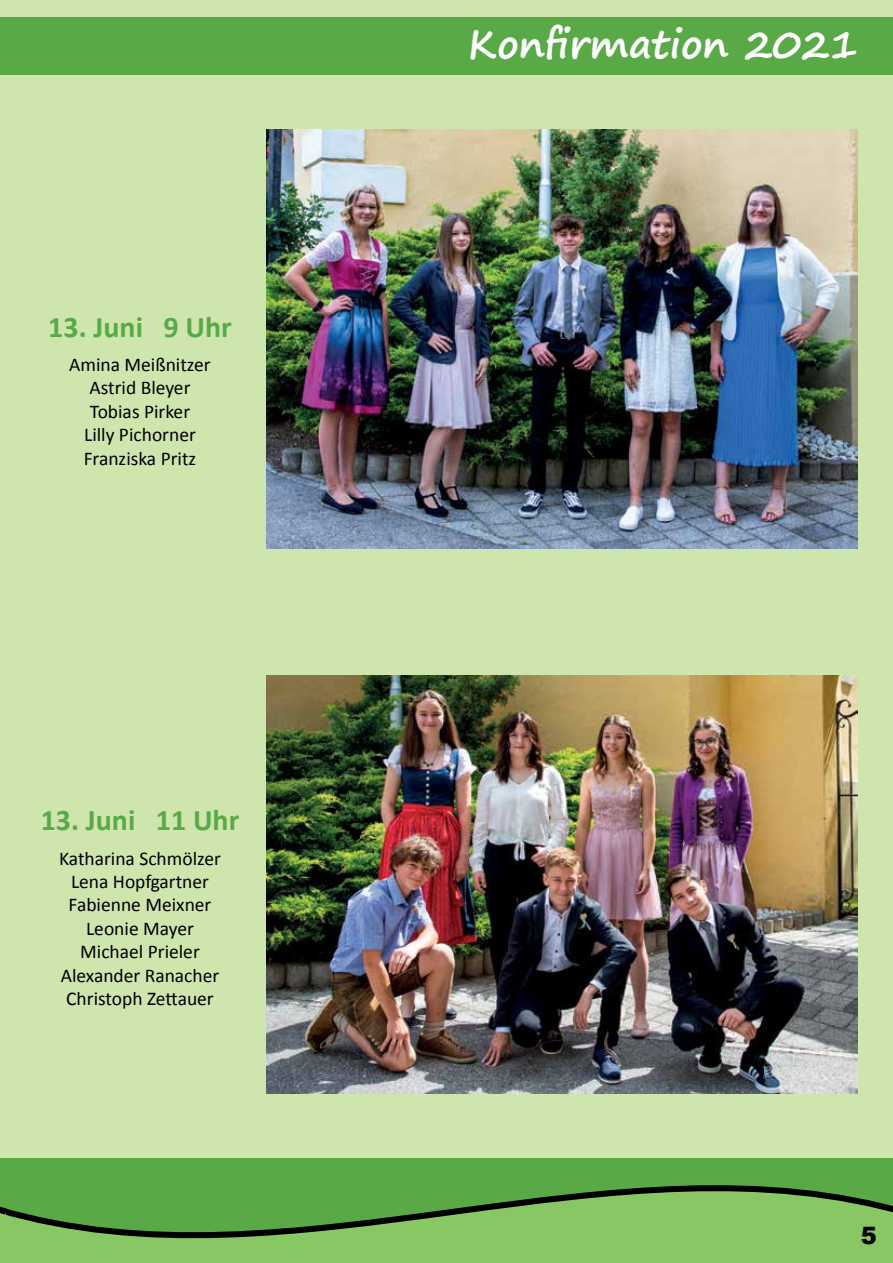
<style>
.page{position:relative;width:893px;height:1263px;background:#fff}
.page>*{position:absolute;margin:0;border:0;box-sizing:border-box;transform-origin:0 0}
.t1{font:700 39px "Segoe Print";color:#fff}
.t2{font:700 30px "Calibri";color:#59aa47}
.t3{font:900 24px "Arial";color:#000}
.t4{font:19.5px/23.4px "Calibri";color:#000;text-align:center}
</style>
<div class="page">
<div style="left:0;top:0;width:893px;height:1124px;background:#cfe5ae"></div>
<svg style="left:14px;top:1126px;width:879px;height:137px;background:#81ba66"></svg>
<svg style="left:0;top:1121px;width:14px;height:142px;background:#84bb68"></svg>
<div style="left:0;top:17px;width:893px;height:58px;background:#59aa47"></div>
<img style="left:266px;top:130px;width:592px;height:418px">
<img style="left:266px;top:675px;width:592px;height:419px">
<h2 class="t2" style="left:48px;top:308px;width:185px">13. Juni 9 Uhr</h2>
<p class="t4" style="left:69px;top:353px;width:143px">Amina Meißnitzer<br>Astrid Bleyer<br>Tobias Pirker<br>Lilly Pichorner<br>Franziska Pritz</p>
<h2 class="t2" style="left:41px;top:801px;width:200px">13. Juni 11 Uhr</h2>
<p class="t4" style="left:59px;top:846px;width:163px">Katharina Schmölzer<br>Lena Hopfgartner<br>Fabienne Meixner<br>Leonie Mayer<br>Michael Prieler<br>Alexander Ranacher<br>Christoph Zettauer</p>
<h1 class="t1" style="left:468px;top:8px;width:391px">Konfirmation 2021</h1>
<p class="t3" style="left:861px;top:1218px;width:18px">5</p>
</div>
